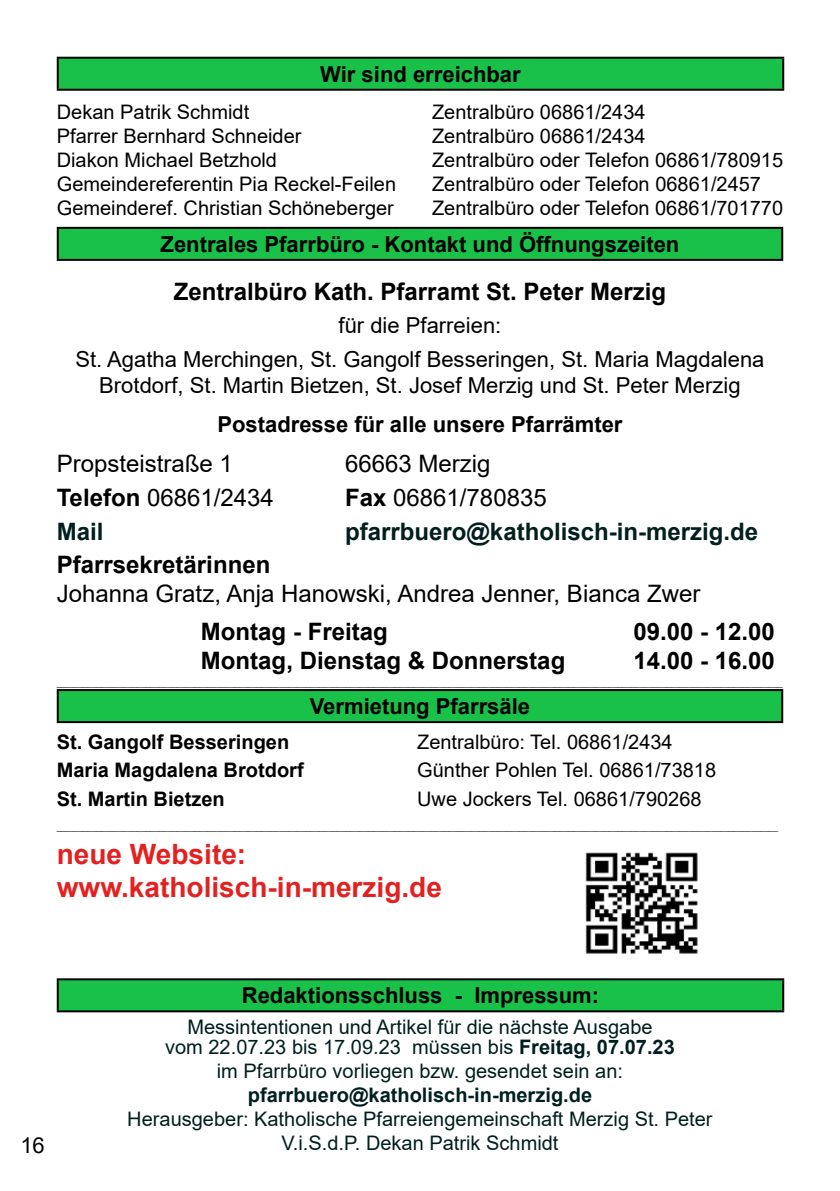
<style>
.page{position:relative;width:840px;height:1191px;background:#fff}
.page>*{position:absolute;margin:0;border:0;box-sizing:border-box;transform-origin:0 0}
.t1{font:700 28px/33.6px "Arial";color:#e22221}
.t2{font:700 24px "Arial";color:#000}
.t3{font:24px "Arial";color:#000}
.t4{font:700 24px "Arial";color:#021f1f}
.t5{font:700 22px "Arial";color:#000}
.t6{font:22px/33.6px "Arial";color:#000;text-align:center}
.t7{font:20px/24px "Arial";color:#000}
.t8{font:20px/20px "Arial";color:#001f1f;text-align:center}
.t9{font:700 20px "Arial";color:#000}
.t10{font:700 20px "Arial";color:#001f1f}
.t11{font:8px "Arial";color:#000}
.s1{font-weight:700}
</style>
<div class="page">
<div style="left:58px;top:58px;width:724px;height:32px;background:#1ac149"></div>
<hr style="left:57px;top:57px;width:726px;height:2px;background:#000">
<hr style="left:57px;top:59px;width:2px;height:30px;background:#000">
<hr style="left:781px;top:59px;width:2px;height:30px;background:#000">
<hr style="left:57px;top:89px;width:726px;height:2px;background:#000">
<div style="left:58px;top:228px;width:723px;height:32px;background:#1ac149"></div>
<hr style="left:57px;top:227px;width:725px;height:2px;background:#000">
<hr style="left:57px;top:229px;width:2px;height:30px;background:#000">
<hr style="left:780px;top:229px;width:2px;height:30px;background:#000">
<hr style="left:57px;top:259px;width:725px;height:2px;background:#000">
<div style="left:58px;top:979px;width:724px;height:32px;background:#1ac149"></div>
<hr style="left:57px;top:978px;width:726px;height:2px;background:#000">
<hr style="left:57px;top:980px;width:2px;height:30px;background:#000">
<hr style="left:781px;top:980px;width:2px;height:30px;background:#000">
<hr style="left:57px;top:1010px;width:726px;height:2px;background:#000">
<div style="left:58px;top:690px;width:723px;height:32px;background:#1ac149"></div>
<hr style="left:57px;top:689px;width:725px;height:2px;background:#000">
<hr style="left:57px;top:691px;width:2px;height:30px;background:#000">
<hr style="left:780px;top:691px;width:2px;height:30px;background:#000">
<hr style="left:57px;top:721px;width:725px;height:2px;background:#000">
<img style="left:585px;top:852px;width:113px;height:102px">
<p class="t5" style="left:320px;top:58px;width:202px">Wir sind erreichbar</p>
<p class="t7" style="left:57px;top:100px;width:340px">Dekan Patrik Schmidt<br>Pfarrer Bernhard Schneider<br>Diakon Michael Betzhold<br>Gemeindereferentin Pia Reckel-Feilen<br>Gemeinderef. Christian Schöneberger</p>
<p class="t7" style="left:432px;top:100px;width:352px">Zentralbüro 06861/2434<br>Zentralbüro 06861/2434<br>Zentralbüro oder Telefon 06861/780915<br>Zentralbüro oder Telefon 06861/2457<br>Zentralbüro oder Telefon 06861/701770</p>
<p class="t5" style="left:160px;top:229px;width:520px">Zentrales Pfarrbüro - Kontakt und Öffnungszeiten</p>
<p class="t2" style="left:173px;top:274px;width:494px">Zentralbüro Kath. Pfarramt St. Peter Merzig</p>
<p class="t6" style="left:75px;top:308px;width:690px">für die Pfarreien:<br>St. Agatha Merchingen, St. Gangolf Besseringen, St. Maria Magdalena</p>
<p class="t6" style="left:99px;top:368px;width:642px">Brotdorf, St. Martin Bietzen, St. Josef Merzig und St. Peter Merzig</p>
<p class="t5" style="left:217px;top:408px;width:406px">Postadresse für alle unsere Pfarrämter</p>
<p class="t3" style="left:57px;top:447px;width:178px">Propsteistraße 1</p>
<p class="t3" style="left:345px;top:447px;width:147px">66663 Merzig</p>
<p class="t3" style="left:57px;top:481px;width:218px"><span class="s1">Telefon</span> 06861/2434</p>
<p class="t3" style="left:345px;top:481px;width:203px"><span class="s1">Fax</span> 06861/780835</p>
<p class="t4" style="left:57px;top:514px;width:48px">Mail</p>
<p class="t4" style="left:345px;top:514px;width:414px">pfarrbuero@katholisch-in-merzig.de</p>
<p class="t2" style="left:57px;top:548px;width:215px">Pfarrsekretärinnen</p>
<p class="t3" style="left:57px;top:577px;width:645px">Johanna Gratz, Anja Hanowski, Andrea Jenner, Bianca Zwer</p>
<p class="t2" style="left:201px;top:615px;width:188px">Montag - Freitag</p>
<p class="t2" style="left:633px;top:615px;width:143px">09.00 - 12.00</p>
<p class="t2" style="left:201px;top:644px;width:366px">Montag, Dienstag &amp; Donnerstag</p>
<p class="t2" style="left:633px;top:644px;width:143px">14.00 - 16.00</p>
<p class="t11" style="left:57px;top:678px;width:727px">___________________________________________________________________________________________________________________________________________________________________</p>
<p class="t5" style="left:309px;top:691px;width:222px">Vermietung Pfarrsäle</p>
<p class="t9" style="left:57px;top:727px;width:234px">St. Gangolf Besseringen</p>
<p class="t7" style="left:417px;top:729px;width:257px">Zentralbüro: Tel. 06861/2434</p>
<p class="t9" style="left:57px;top:756px;width:248px">Maria Magdalena Brotdorf</p>
<p class="t7" style="left:417px;top:758px;width:300px">Günther Pohlen Tel. 06861/73818</p>
<p class="t9" style="left:57px;top:785px;width:169px">St. Martin Bietzen</p>
<p class="t7" style="left:417px;top:787px;width:286px">Uwe Jockers Tel. 06861/790268</p>
<p class="t11" style="left:57px;top:822px;width:722px">__________________________________________________________________________________________________________________________________________________________________</p>
<h1 class="t1" style="left:57px;top:837px;width:386px">neue Website: www.katholisch-in-merzig.de</h1>
<p class="t6" style="left:20px;top:1128px;width:26px">16</p>
<p class="t5" style="left:242px;top:980px;width:358px">Redaktionsschluss - Impressum:</p>
<p class="t8" style="left:165px;top:1016px;width:511px">Messintentionen und Artikel für die nächste Ausgabe<br>vom 22.07.23 bis 17.09.23 müssen bis <span class="s1">Freitag, 07.07.23</span></p>
<p class="t8" style="left:217px;top:1060px;width:407px">im Pfarrbüro vorliegen bzw. gesendet sein an:</p>
<p class="t10" style="left:248px;top:1080px;width:345px">pfarrbuero@katholisch-in-merzig.de</p>
<p class="t8" style="left:127px;top:1106px;width:586px;line-height:24px">Herausgeber: Katholische Pfarreiengemeinschaft Merzig St. Peter<br>V.i.S.d.P. Dekan Patrik Schmidt</p>
</div>
